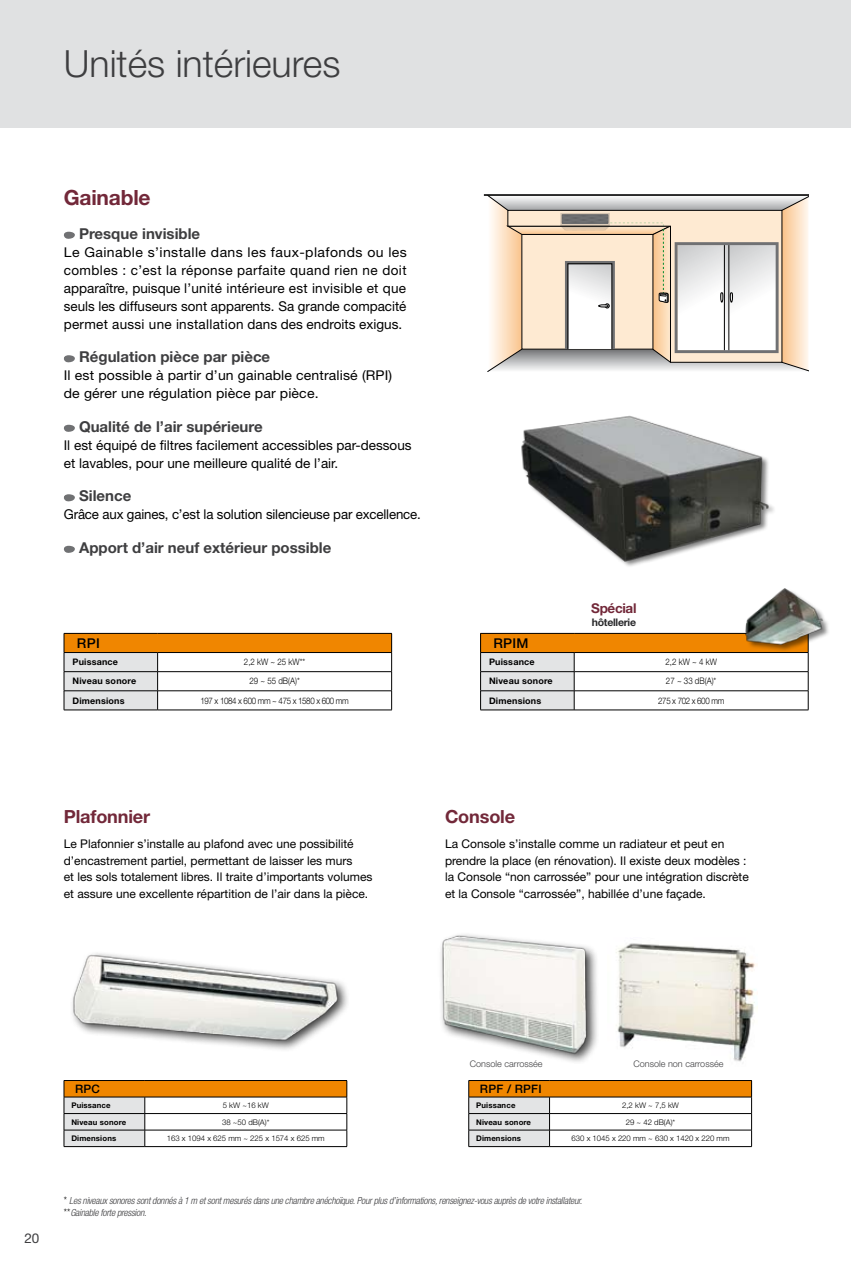
<style>
.page{position:relative;width:851px;height:1263px;background:#fff}
.page>*{position:absolute;margin:0;border:0;box-sizing:border-box;transform-origin:0 0}
.t1{font:300 37.5px "Helvetica Neue LT Std";color:#3e3e40}
.t2{font:700 21px "Helvetica Neue LT Std";letter-spacing:-.01em;color:#722839}
.t3{font:700 18.15px "Helvetica Neue LT Std";letter-spacing:-.01em;color:#722839}
.t4{font:700 15px "Helvetica Neue LT Std";color:#3e3e40}
.t5{font:13.5px/18px "Helvetica Neue LT Std";color:#000;text-align:justify;scale:1.04 1}
.t6{font:13.5px/18px "Helvetica Neue LT Std";color:#000}
.t7{font:500 13.5px "Helvetica Neue LT Std";letter-spacing:.02em;color:#000}
.t8{font:700 13.5px "Helvetica Neue LT Std";letter-spacing:-.025em;color:#722839}
.t9{font:13.5px "Helvetica Neue LT Std";color:#3e3e40}
.t10{font:12px/16.5px "Helvetica Neue LT Std";color:#000}
.t11{font:500 11.7px "Helvetica Neue LT Std";letter-spacing:.02em;color:#000}
.t12{font:700 10.5px "Helvetica Neue LT Std";letter-spacing:-.025em;color:#28282a}
.t13{font:italic 300 condensed 9.75px/12.6px "Helvetica Neue LT Std";letter-spacing:-.025em;color:#3e3e40}
.t14{font:300 9px "Helvetica Neue LT Std";letter-spacing:-.04em;color:#000;scale:.88 1}
.t15{font:700 9px "Helvetica Neue LT Std";letter-spacing:.02em;color:#000}
.t16{font:300 9px "Helvetica Neue LT Std";color:#3e3e40}
.t17{font:300 7.8px "Helvetica Neue LT Std";color:#000}
.t18{font:700 7.8px "Helvetica Neue LT Std";letter-spacing:.02em;color:#000}
.s1{font-style:normal;font-stretch:normal;font-size:10.5px;color:#000}
</style>
<div class="page">
<div style="left:0;top:0;width:850px;height:128px;background:#e0e1e2"></div>
<div style="left:69px;top:950px;width:280px;height:101px;background:#000;opacity:.75"></div>
<img style="left:69px;top:950px;width:274px;height:96px">
<div style="left:64px;top:1080px;width:283px;height:17px;background:#f08600"></div>
<hr style="left:64px;top:1080px;width:81px;height:1px;background:#000">
<hr style="left:145px;top:1080px;width:202px;height:1px;background:#000">
<hr style="left:145px;top:1097px;width:202px;height:1px;background:#000">
<hr style="left:145px;top:1113px;width:202px;height:1px;background:#000">
<hr style="left:145px;top:1130px;width:202px;height:1px;background:#000">
<svg style="left:64px;top:1081px;width:81px;height:65px"></svg>
<svg style="left:346px;top:1081px;width:1px;height:65px"></svg>
<hr style="left:64px;top:1146px;width:81px;height:1px;background:#000">
<hr style="left:145px;top:1146px;width:202px;height:1px;background:#000">
<img style="left:616px;top:943px;width:141px;height:119px">
<div style="left:437px;top:931px;width:162px;height:133px;background:#000;opacity:.75"></div>
<img style="left:437px;top:931px;width:159px;height:130px">
<div style="left:468px;top:1080px;width:283px;height:17px;background:#f08600"></div>
<hr style="left:468px;top:1080px;width:81px;height:1px;background:#000">
<hr style="left:549px;top:1080px;width:202px;height:1px;background:#000">
<hr style="left:549px;top:1097px;width:202px;height:1px;background:#000">
<hr style="left:549px;top:1113px;width:202px;height:1px;background:#000">
<hr style="left:549px;top:1130px;width:202px;height:1px;background:#000">
<svg style="left:468px;top:1081px;width:82px;height:65px"></svg>
<svg style="left:751px;top:1081px;width:1px;height:65px"></svg>
<hr style="left:468px;top:1146px;width:81px;height:1px;background:#000">
<hr style="left:549px;top:1146px;width:202px;height:1px;background:#000">
<div style="left:64px;top:633px;width:327px;height:19px;background:#f08600"></div>
<hr style="left:157px;top:690px;width:235px;height:1px;background:#000">
<hr style="left:157px;top:710px;width:235px;height:1px;background:#000">
<hr style="left:64px;top:710px;width:93px;height:1px;background:#000">
<hr style="left:64px;top:633px;width:94px;height:1px;background:#000">
<hr style="left:158px;top:633px;width:234px;height:1px;background:#000">
<svg style="left:64px;top:634px;width:94px;height:76px"></svg>
<svg style="left:391px;top:634px;width:1px;height:76px"></svg>
<hr style="left:64px;top:671px;width:94px;height:1px;background:#000">
<hr style="left:158px;top:671px;width:234px;height:1px;background:#000">
<hr style="left:158px;top:652px;width:234px;height:1px;background:#000">
<img style="left:521px;top:415px;width:252px;height:149px">
<svg style="left:63px;top:232px;width:12px;height:7px"></svg>
<svg style="left:64px;top:355px;width:11px;height:8px"></svg>
<svg style="left:63px;top:425px;width:12px;height:7px"></svg>
<svg style="left:64px;top:494px;width:11px;height:8px"></svg>
<svg style="left:63px;top:546px;width:12px;height:7px"></svg>
<div style="left:480px;top:633px;width:328px;height:19px;background:#f08600"></div>
<hr style="left:574px;top:690px;width:234px;height:1px;background:#000">
<hr style="left:574px;top:710px;width:234px;height:1px;background:#000">
<hr style="left:480px;top:710px;width:94px;height:1px;background:#000">
<hr style="left:480px;top:633px;width:94px;height:1px;background:#000">
<hr style="left:574px;top:633px;width:234px;height:1px;background:#000">
<svg style="left:480px;top:634px;width:95px;height:76px"></svg>
<hr style="left:574px;top:652px;width:234px;height:1px;background:#000">
<svg style="left:807px;top:653px;width:1px;height:57px"></svg>
<hr style="left:480px;top:671px;width:94px;height:1px;background:#000">
<hr style="left:574px;top:671px;width:234px;height:1px;background:#000">
<div style="left:745px;top:588px;width:85px;height:64px;background:#000;opacity:.5"></div>
<img style="left:744px;top:588px;width:81px;height:57px">
<svg style="left:487px;top:196px;width:321px;height:176px"></svg>
<hr style="left:484px;top:194px;width:324px;height:2px;background:#000">
<h1 class="t1" style="left:64px;top:41px;width:278px">Unités intérieures</h1>
<h2 class="t2" style="left:64px;top:185px;width:88px">Gainable</h2>
<p class="t4" style="left:79px;top:224px;width:123px">Presque invisible</p>
<p class="t5" style="left:64px;top:243px;width:331px">Le Gainable s’installe dans les faux-plafonds ou les combles : c’est la réponse parfaite quand rien ne doit apparaître, puisque l’unité intérieure est invisible et que seuls les diffuseurs sont apparents. Sa grande compacité permet aussi une installation dans des endroits exigus.</p>
<p class="t4" style="left:79px;top:348px;width:193px">Régulation pièce par pièce</p>
<p class="t5" style="left:64px;top:366px;width:317px">Il est possible à partir d’un gainable centralisé (RPI) de gérer une régulation pièce par pièce.</p>
<p class="t4" style="left:79px;top:417px;width:185px">Qualité de l’air supérieure</p>
<p class="t6" style="left:64px;top:436px;width:349px">Il est équipé de filtres facilement accessibles par-dessous et lavables, pour une meilleure qualité de l’air.</p>
<p class="t4" style="left:79px;top:487px;width:54px">Silence</p>
<p class="t6" style="left:64px;top:505px;width:358px">Grâce aux gaines, c’est la solution silencieuse par excellence.</p>
<p class="t4" style="left:79px;top:538px;width:254px">Apport d’air neuf extérieur possible</p>
<p class="t7" style="left:77px;top:635px;width:24px">RPI</p>
<p class="t15" style="left:72px;top:656px;width:47px">Puissance</p>
<p class="t14" style="left:244px;top:657px;width:71px">2,2 kW ~ 25 kW**</p>
<p class="t15" style="left:72px;top:676px;width:65px">Niveau sonore</p>
<p class="t14" style="left:249px;top:676px;width:59px">29 ~ 55 dB(A)*</p>
<p class="t15" style="left:72px;top:695px;width:54px">Dimensions</p>
<p class="t14" style="left:200px;top:695px;width:170px">197 x 1084 x 600 mm ~ 475 x 1580 x 600 mm</p>
<p class="t8" style="left:591px;top:600px;width:47px">Spécial</p>
<p class="t12" style="left:591px;top:616px;width:46px">hôtellerie</p>
<p class="t7" style="left:493px;top:635px;width:37px">RPIM</p>
<p class="t15" style="left:489px;top:656px;width:47px">Puissance</p>
<p class="t14" style="left:665px;top:657px;width:60px">2,2 kW ~ 4 kW</p>
<p class="t15" style="left:489px;top:676px;width:65px">Niveau sonore</p>
<p class="t14" style="left:666px;top:676px;width:59px">27 ~ 33 dB(A)*</p>
<p class="t15" style="left:489px;top:695px;width:54px">Dimensions</p>
<p class="t14" style="left:658px;top:695px;width:77px">275 x 702 x 600 mm</p>
<h3 class="t3" style="left:64px;top:805px;width:88px">Plafonnier</h3>
<p class="t10" style="left:64px;top:835px;width:310px">Le Plafonnier s’installe au plafond avec une possibilité d’encastrement partiel, permettant de laisser les murs<br>et les sols totalement libres. Il traite d’importants volumes et assure une excellente répartition de l’air dans la pièce.</p>
<h3 class="t3" style="left:445px;top:805px;width:72px">Console</h3>
<p class="t10" style="left:445px;top:835px;width:305px">La Console s’installe comme un radiateur et peut en prendre la place (en rénovation). Il existe deux modèles : la Console “non carrossée” pour une intégration discrète et la Console “carrossée”, habillée d’une façade.</p>
<p class="t9" style="left:24px;top:1230px;width:17px">20</p>
<p class="t11" style="left:75px;top:1082px;width:26px">RPC</p>
<p class="t18" style="left:71px;top:1100px;width:41px">Puissance</p>
<p class="t17" style="left:223px;top:1100px;width:47px">5 kW ~16 kW</p>
<p class="t18" style="left:71px;top:1117px;width:56px">Niveau sonore</p>
<p class="t17" style="left:222px;top:1117px;width:49px">38 ~50 dB(A)*</p>
<p class="t18" style="left:71px;top:1133px;width:46px">Dimensions</p>
<p class="t17" style="left:167px;top:1133px;width:159px">163 x 1094 x 625 mm ~ 225 x 1574 x 625 mm</p>
<p class="t16" style="left:469px;top:1058px;width:74px">Console carrossée</p>
<p class="t16" style="left:633px;top:1058px;width:92px">Console non carrossée</p>
<p class="t11" style="left:480px;top:1082px;width:63px">RPF / RPFI</p>
<p class="t18" style="left:476px;top:1100px;width:41px">Puissance</p>
<p class="t17" style="left:622px;top:1100px;width:58px">2,2 kW ~ 7,5 kW</p>
<p class="t18" style="left:476px;top:1117px;width:56px">Niveau sonore</p>
<p class="t17" style="left:625px;top:1117px;width:51px">29 ~ 42 dB(A)*</p>
<p class="t18" style="left:476px;top:1133px;width:46px">Dimensions</p>
<p class="t17" style="left:571px;top:1133px;width:159px">630 x 1045 x 220 mm ~ 630 x 1420 x 220 mm</p>
<p class="t13" style="left:64px;top:1194px;width:520px"><span class="s1">*</span> Les niveaux sonores sont donnés à 1 m et sont mesurés dans une chambre anéchoïque. Pour plus d’informations, renseignez-vous auprès de votre installateur. <span class="s1">**</span>Gainable forte pression.</p>
</div>
